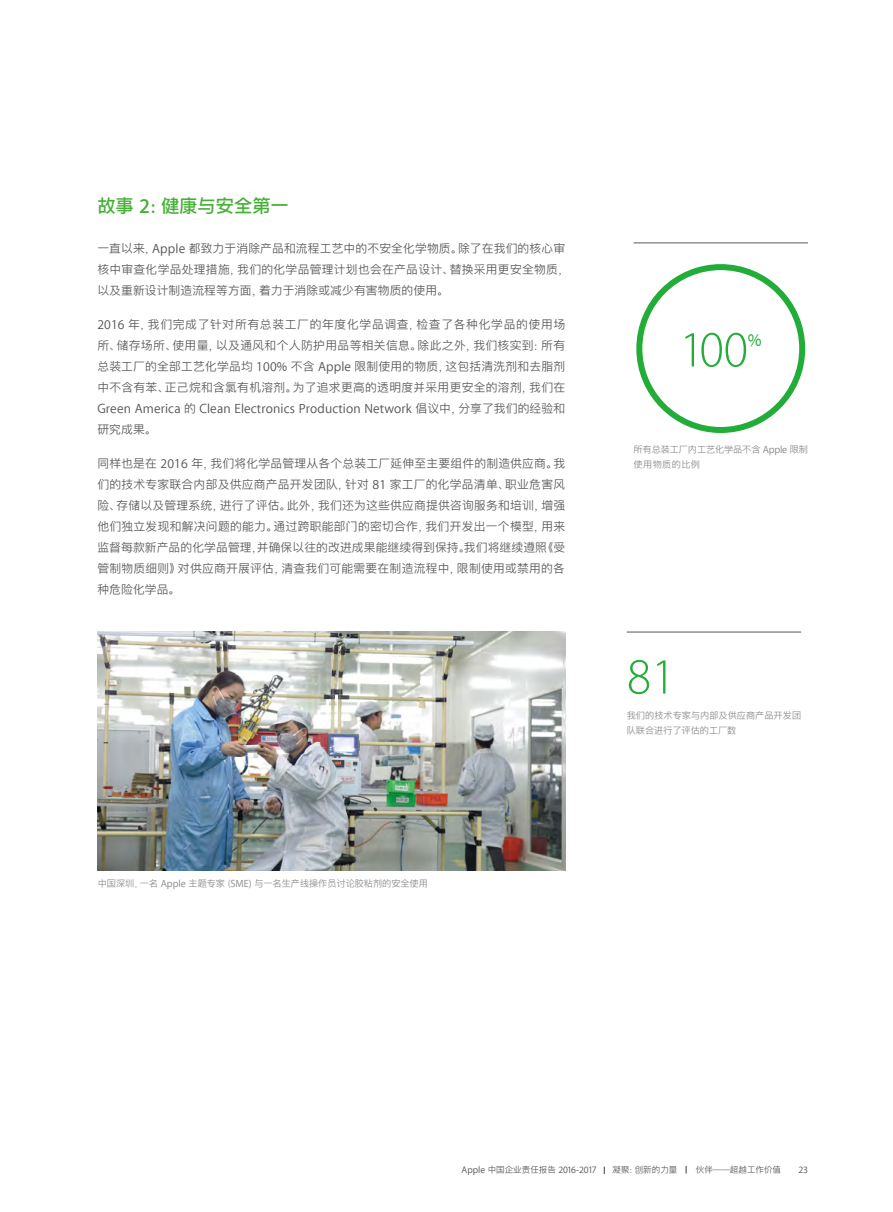
<style>
.page{position:relative;width:893px;height:1212px;background:#fff}
.page>*{position:absolute;margin:0;border:0;box-sizing:border-box;transform-origin:0 0}
.t1{font:100 51px "Han Hei SC";color:#22ac38}
.t2{font:100 51px "Myriad Set";color:#22ac38}
.t3{font:600 21px "Han Hei SC";color:#45b035}
.t4{font:18px "Myriad Set Text";color:#22ac38}
.t5{font:13.5px/21px "Han Hei SC Text";letter-spacing:.02em;color:#595757;text-align:justify}
.t6{font:13.5px "Myriad Set Text";letter-spacing:.01em;color:#595757}
.t7{font:10.5px/15px "Han Hei SC Text";color:#898989}
.t8{font:9.75px "Myriad Set Text";letter-spacing:-.01em;color:#595757}
.t9{font:9.75px "Han Hei SC Text";letter-spacing:.005em;color:#595757}
.s1{font-family:"Myriad Set Text"}
.s2{font-family:"Han Hei SC Text"}
</style>
<div class="page">
<img style="left:98px;top:632px;width:468px;height:238px">
<hr style="left:634px;top:243px;width:174px;height:1px;background:#595757">
<div style="left:636px;top:264px;width:169px;height:169px;border:6px solid #22ac38;border-radius:50%"></div>
<hr style="left:627px;top:632px;width:174px;height:1px;background:#595757">
<h2 class="t3" style="left:97px;top:192px;width:193px">故事 2：健康与安全第一</h2>
<p class="t5" style="left:97px;top:238px;width:469px">一直以来，<span class="s1">Apple</span> 都致力于消除产品和流程工艺中的不安全化学物质。除了在我们的核心审核中审查化学品处理措施，我们的化学品管理计划也会在产品设计、替换采用更安全物质，以及重新设计制造流程等方面，着力于消除或减少有害物质的使用。</p>
<p class="t5" style="left:97px;top:314px;width:469px"><span class="s1">2016</span> 年，我们完成了针对所有总装工厂的年度化学品调查，检查了各种化学品的使用场所、储存场所、使用量，以及通风和个人防护用品等相关信息。除此之外，我们核实到：所有总装工厂的全部工艺化学品均 <span class="s1">100%</span> 不含 <span class="s1">Apple</span> 限制使用的物质，这包括清洗剂和去脂剂中不含有苯、正己烷和含氯有机溶剂。为了追求更高的透明度并采用更安全的溶剂，我们在</p>
<p class="t6" style="left:97px;top:398px;width:469px">Green America <span class="s2">的</span> Clean Electronics Production Network <span class="s2">倡议中，分享了我们的经验和</span></p>
<p class="t5" style="left:97px;top:419px;width:56px">研究成果。</p>
<p class="t5" style="left:97px;top:452px;width:469px">同样也是在 <span class="s1">2016</span> 年，我们将化学品管理从各个总装工厂延伸至主要组件的制造供应商。我们的技术专家联合内部及供应商产品开发团队，针对 <span class="s1">81</span> 家工厂的化学品清单、职业危害风险、存储以及管理系统，进行了评估。此外，我们还为这些供应商提供咨询服务和培训，增强他们独立发现和解决问题的能力。通过跨职能部门的密切合作，我们开发出一个模型，用来监督每款新产品的化学品管理，并确保以往的改进成果能继续得到保持。我们将继续遵照《受管制物质细则》对供应商开展评估，清查我们可能需要在制造流程中，限制使用或禁用的各种危险化学品。</p>
<p class="t7" style="left:98px;top:875px;width:332px">中国深圳，一名 <span class="s1">Apple</span> 主题专家（<span class="s1">SME)</span> 与一名生产线操作员讨论胶粘剂的安全使用</p>
<h1 class="t1" style="left:680px;top:318px;width:70px">100</h1>
<h3 class="t4" style="left:748px;top:326px;width:15px">%</h3>
<p class="t7" style="left:634px;top:441px;width:176px">所有总装工厂内工艺化学品不含 <span class="s1">Apple</span> 限制使用物质的比例</p>
<h1 class="t2" style="left:627px;top:638px;width:50px">81</h1>
<p class="t7" style="left:627px;top:707px;width:176px">我们的技术专家与内部及供应商产品开发团队联合进行了评估的工厂数</p>
<p class="t8" style="left:462px;top:1162px;width:137px">Apple <span class="s2">中国企业责任报告</span> 2016-2017</p>
<p class="t9" style="left:613px;top:1164px;width:66px">凝聚：创新的力量</p>
<p class="t9" style="left:696px;top:1164px;width:87px">伙伴——超越工作价值</p>
<p class="t8" style="left:798px;top:1162px;width:11px">23</p>
</div>
